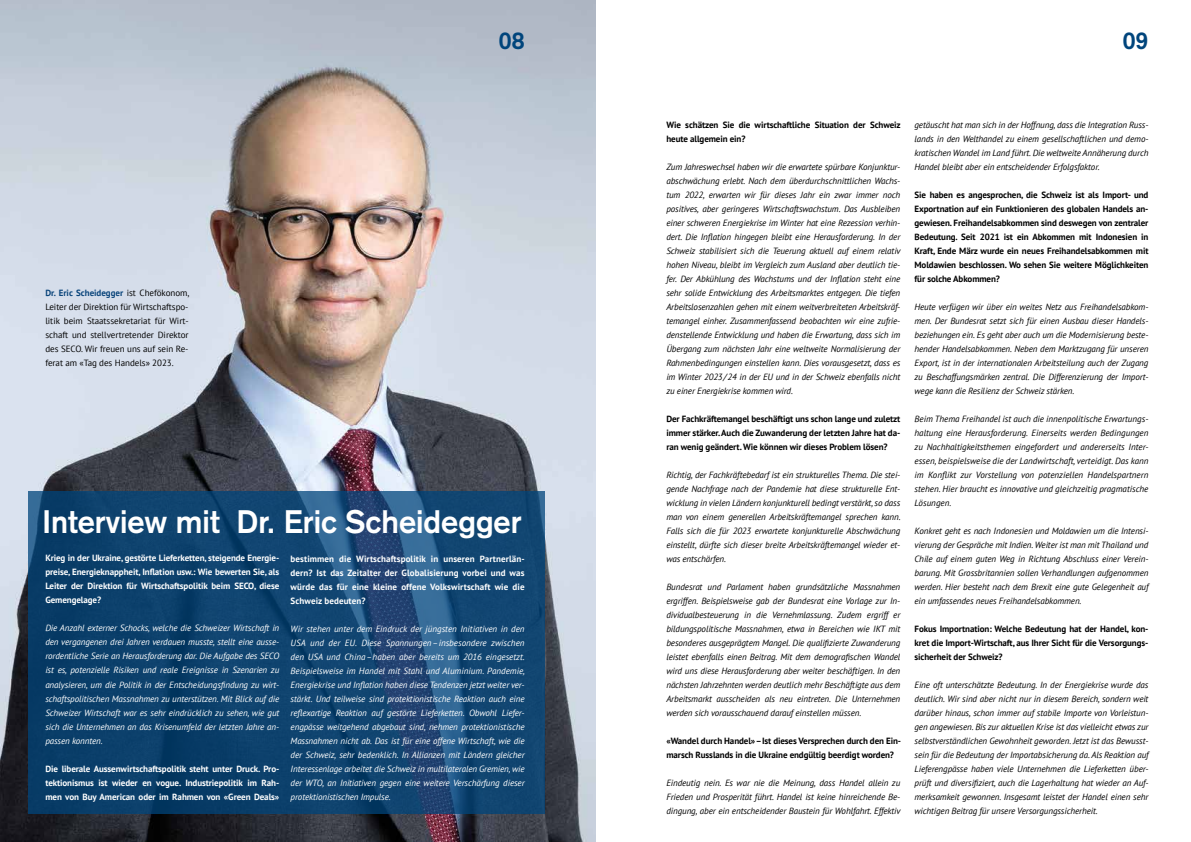
<style>
.page{position:relative;width:1191px;height:842px;background:#fff}
.page>*{position:absolute;margin:0;border:0;box-sizing:border-box;transform-origin:0 0}
.t1{font:700 32px "Akzidenz Grotesk";color:#fff;scale:.96 1}
.t2{font:700 24px "Akzidenz Grotesk";color:#00457c;scale:.96 1}
.t3{font:italic 9px/14px "PT Sans";letter-spacing:-.01em;color:#000;text-align:justify}
.t4{font:italic 9px/14px "PT Sans";letter-spacing:-.01em;color:#fff;text-align:justify}
.t5{font:700 9px/14px "PT Sans";letter-spacing:-.01em;color:#000;text-align:justify}
.t6{font:700 9px/14px "PT Sans";letter-spacing:-.01em;color:#fff;text-align:justify}
.t7{font:9px/14px "PT Sans";letter-spacing:-.005em;color:#000;text-align:justify}
.s1{font-weight:700;color:#0a457b}
</style>
<div class="page">
<img style="left:0;top:0;width:595px;height:842px">
<svg style="left:28px;top:491px;width:516px;height:322px;background:#114470"></svg>
<h2 class="t2" style="left:499px;top:26px;width:28px">08</h2>
<h2 class="t2" style="left:1122px;top:26px;width:28px">09</h2>
<p class="t7" style="left:45px;top:285px;width:145px"><span class="s1">Dr. Eric Scheidegger</span> ist Chefökonom, Leiter der Direktion für Wirtschaftspo&shy;litik beim Staatssekretariat für Wirt&shy;schaft und stellvertretender Direktor des SECO. Wir freuen uns auf sein Re&shy;ferat am «Tag des Handels» 2023.</p>
<h1 class="t1" style="left:43px;top:503px;width:500px">Interview mit Dr. Eric Scheidegger</h1>
<p class="t6" style="left:45px;top:551px;width:235px">Krieg in der Ukraine, gestörte Lieferketten, steigende Energie&shy;preise, Energieknappheit, Inflation usw.: Wie bewerten Sie, als Leiter der Direktion für Wirtschaftspolitik beim SECO, diese Gemengelage?</p>
<p class="t4" style="left:45px;top:621px;width:235px">Die Anzahl externer Schocks, welche die Schweizer Wirtschaft in den vergangenen drei Jahren verdauen musste, stellt eine ausse&shy;rordentliche Serie an Herausforderung dar. Die Aufgabe des SECO ist es, potenzielle Risiken und reale Ereignisse in Szenarien zu analysieren, um die Politik in der Entscheidungsfindung zu wirt&shy;schaftspolitischen Massnahmen zu unterstützen. Mit Blick auf die Schweizer Wirtschaft war es sehr eindrücklich zu sehen, wie gut sich die Unternehmen an das Krisenumfeld der letzten Jahre an&shy;passen konnten.</p>
<p class="t6" style="left:45px;top:761px;width:235px">Die liberale Aussenwirtschaftspolitik steht unter Druck. Pro&shy;tektionismus ist wieder en vogue. Industriepolitik im Rah&shy;men von Buy American oder im Rahmen von «Green Deals»</p>
<p class="t6" style="left:291px;top:551px;width:235px">bestimmen die Wirtschaftspolitik in unseren Partnerlän&shy;dern? Ist das Zeitalter der Globalisierung vorbei und was würde das für eine kleine offene Volkswirtschaft wie die Schweiz bedeuten?</p>
<p class="t4" style="left:291px;top:621px;width:236px">Wir stehen unter dem Eindruck der jüngsten Initiativen in den USA und der EU. Diese Spannungen–insbesondere zwischen den USA und China–haben aber bereits um 2016 eingesetzt.<br>Beispielsweise im Handel mit Stahl und Aluminium. Pandemie, Energiekrise und Inflation haben diese Tendenzen jetzt weiter ver&shy;stärkt. Und teilweise sind protektionistische Reaktion auch eine reflexartige Reaktion auf gestörte Lieferketten. Obwohl Liefer&shy;engpässe weitgehend abgebaut sind, nehmen protektionistische Massnahmen nicht ab. Das ist für eine offene Wirtschaft, wie die der Schweiz, sehr bedenklich. In Allianzen mit Ländern gleicher Interessenlage arbeitet die Schweiz in multilateralen Gremien, wie der WTO, an Initiativen gegen eine weitere Verschärfung dieser protektionistischen Impulse.</p>
<p class="t5" style="left:666px;top:117px;width:236px">Wie schätzen Sie die wirtschaftliche Situation der Schweiz heute allgemein ein?</p>
<p class="t3" style="left:666px;top:159px;width:236px">Zum Jahreswechsel haben wir die erwartete spürbare Konjunktur&shy;abschwächung erlebt. Nach dem überdurchschnittlichen Wachs&shy;tum 2022, erwarten wir für dieses Jahr ein zwar immer noch positives, aber geringeres Wirtschaftswachstum. Das Ausbleiben einer schweren Energiekrise im Winter hat eine Rezession verhin&shy;dert. Die Inflation hingegen bleibt eine Herausforderung. In der Schweiz stabilisiert sich die Teuerung aktuell auf einem relativ hohen Niveau, bleibt im Vergleich zum Ausland aber deutlich tie&shy;fer. Der Abkühlung des Wachstums und der Inflation steht eine sehr solide Entwicklung des Arbeitsmarktes entgegen. Die tiefen Arbeitslosenzahlen gehen mit einem weitverbreiteten Arbeitskräf&shy;temangel einher. Zusammenfassend beobachten wir eine zufrie&shy;denstellende Entwicklung und haben die Erwartung, dass sich im Übergang zum nächsten Jahr eine weltweite Normalisierung der Rahmenbedingungen einstellen kann. Dies vorausgesetzt, dass es im Winter 2023/24 in der EU und in der Schweiz ebenfalls nicht zu einer Energiekrise kommen wird.</p>
<p class="t5" style="left:666px;top:411px;width:235px">Der Fachkräftemangel beschäftigt uns schon lange und zuletzt immer stärker. Auch die Zuwanderung der letzten Jahre hat da&shy;ran wenig geändert. Wie können wir dieses Problem lösen?</p>
<p class="t3" style="left:666px;top:467px;width:236px">Richtig, der Fachkräftebedarf ist ein strukturelles Thema. Die stei&shy;gende Nachfrage nach der Pandemie hat diese strukturelle Ent&shy;wicklung in vielen Ländern konjunkturell bedingt verstärkt, so dass man von einem generellen Arbeitskräftemangel sprechen kann.<br>Falls sich die für 2023 erwartete konjunkturelle Abschwächung einstellt, dürfte sich dieser breite Arbeitskräftemangel wieder et&shy;was entschärfen.</p>
<p class="t3" style="left:666px;top:579px;width:235px">Bundesrat und Parlament haben grundsätzliche Massnahmen ergriffen. Beispielsweise gab der Bundesrat eine Vorlage zur In&shy;dividualbesteuerung in die Vernehmlassung. Zudem ergriff er bildungspolitische Massnahmen, etwa in Bereichen wie IKT mit besonderes ausgeprägtem Mangel. Die qualifizierte Zuwanderung leistet ebenfalls einen Beitrag. Mit dem demografischen Wandel wird uns diese Herausforderung aber weiter beschäftigen. In den nächsten Jahrzehnten werden deutlich mehr Beschäftigte aus dem Arbeitsmarkt ausscheiden als neu eintreten. Die Unternehmen werden sich vorausschauend darauf einstellen müssen.</p>
<p class="t5" style="left:666px;top:733px;width:236px">«Wandel durch Handel»–Ist dieses Versprechen durch den Ein&shy;marsch Russlands in die Ukraine endgültig beerdigt worden?</p>
<p class="t3" style="left:666px;top:775px;width:236px">Eindeutig nein. Es war nie die Meinung, dass Handel allein zu Frieden und Prosperität führt. Handel ist keine hinreichende Be&shy;dingung, aber ein entscheidender Baustein für Wohlfahrt. Effektiv</p>
<p class="t3" style="left:914px;top:117px;width:235px">getäuscht hat man sich in der Hoffnung, dass die Integration Russ&shy;lands in den Welthandel zu einem gesellschaftlichen und demo&shy;kratischen Wandel im Land führt. Die weltweite Annäherung durch Handel bleibt aber ein entscheidender Erfolgsfaktor.</p>
<p class="t5" style="left:914px;top:187px;width:235px">Sie haben es angesprochen, die Schweiz ist als Import- und Exportnation auf ein Funktionieren des globalen Handels an&shy;gewiesen. Freihandelsabkommen sind deswegen von zentraler Bedeutung. Seit 2021 ist ein Abkommen mit Indonesien in Kraft, Ende März wurde ein neues Freihandelsabkommen mit Moldawien beschlossen. Wo sehen Sie weitere Möglichkeiten für solche Abkommen?</p>
<p class="t3" style="left:914px;top:299px;width:235px">Heute verfügen wir über ein weites Netz aus Freihandelsabkom&shy;men. Der Bundesrat setzt sich für einen Ausbau dieser Handels&shy;beziehungen ein. Es geht aber auch um die Modernisierung beste&shy;hender Handelsabkommen. Neben dem Marktzugang für unseren Export, ist in der internationalen Arbeitsteilung auch der Zugang zu Beschaffungsmärken zentral. Die Differenzierung der Import&shy;wege kann die Resilienz der Schweiz stärken.</p>
<p class="t3" style="left:914px;top:411px;width:235px">Beim Thema Freihandel ist auch die innenpolitische Erwartungs&shy;haltung eine Herausforderung. Einerseits werden Bedingungen zu Nachhaltigkeitsthemen eingefordert und andererseits Inter&shy;essen, beispielsweise die der Landwirtschaft, verteidigt. Das kann im Konflikt zur Vorstellung von potenziellen Handelspartnern stehen. Hier braucht es innovative und gleichzeitig pragmatische Lösungen.</p>
<p class="t3" style="left:914px;top:523px;width:236px">Konkret geht es nach Indonesien und Moldawien um die Intensi&shy;vierung der Gespräche mit Indien. Weiter ist man mit Thailand und Chile auf einem guten Weg in Richtung Abschluss einer Verein&shy;barung. Mit Grossbritannien sollen Verhandlungen aufgenommen werden. Hier besteht nach dem Brexit eine gute Gelegenheit auf ein umfassendes neues Freihandelsabkommen.</p>
<p class="t5" style="left:914px;top:621px;width:235px">Fokus Importnation: Welche Bedeutung hat der Handel, kon&shy;kret die Import-Wirtschaft, aus Ihrer Sicht für die Versorgungs&shy;sicherheit der Schweiz?</p>
<p class="t3" style="left:914px;top:677px;width:236px">Eine oft unterschätzte Bedeutung. In der Energiekrise wurde das deutlich. Wir sind aber nicht nur in diesem Bereich, sondern weit darüber hinaus, schon immer auf stabile Importe von Vorleistun&shy;gen angewiesen. Bis zur aktuellen Krise ist das vielleicht etwas zur selbstverständlichen Gewohnheit geworden. Jetzt ist das Bewusst&shy;sein für die Bedeutung der Importabsicherung da. Als Reaktion auf Lieferengpässe haben viele Unternehmen die Lieferketten über&shy;prüft und diversifiziert, auch die Lagerhaltung hat wieder an Auf&shy;merksamkeit gewonnen. Insgesamt leistet der Handel einen sehr wichtigen Beitrag für unsere Versorgungssicherheit.</p>
</div>
